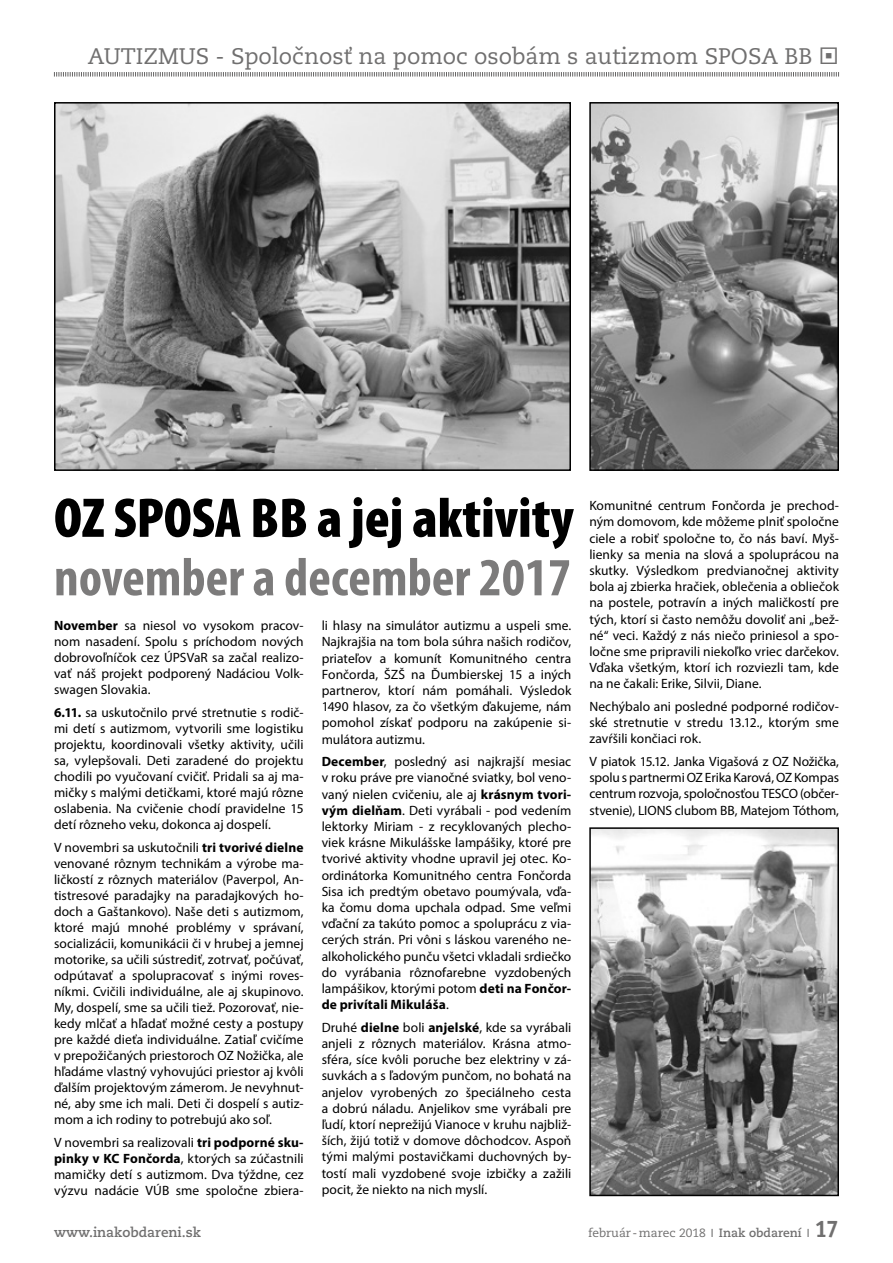
<style>
.page{position:relative;width:893px;height:1263px;background:#fff}
.page>*{position:absolute;margin:0;border:0;box-sizing:border-box;transform-origin:0 0}
.t1{font:900 condensed 56.4px "Myriad Pro";color:#000}
.t2{font:700 condensed 54px "Myriad Pro";color:#7c7b7b}
.t3{font:22.5px "Caecilia LT Pro 55 Roman";color:#706f6f}
.t4{font:13.5px/16.2px "Myriad Pro";letter-spacing:.005em;color:#000;text-align:justify}
.t5{font:700 13.5px "Caecilia LT Pro 75";color:#706f6f}
.t6{font:12px "Caecilia LT Pro 55 Roman";color:#706f6f}
.s1{font-weight:700}
.s2{font-family:"Myriad Pro"}
.s3{font-family:"Caecilia LT Pro 75";font-weight:700}
.s4{font-family:"Officina San Itc TEE";font-weight:700;font-size:24px}
</style>
<div class="page">
<svg style="left:54px;top:72px;width:785px;height:5px"></svg>
<img style="left:592px;top:830px;width:244px;height:363px">
<div style="left:589px;top:827px;width:250px;height:369px;border:2px solid #000"></div>
<img style="left:592px;top:105px;width:244px;height:363px">
<div style="left:589px;top:102px;width:250px;height:369px;border:2px solid #000"></div>
<img style="left:57px;top:105px;width:511px;height:363px">
<div style="left:54px;top:102px;width:517px;height:369px;border:2px solid #000"></div>
<h3 class="t3" style="left:88px;top:41px;width:32px">Autizmus</h3>
<h3 class="t3" style="left:216px;top:41px;width:625px">- Spoločnosť na pomoc osobám s autizmom SPOSA BB ◻</h3>
<h1 class="t1" style="left:54px;top:487px;width:521px">OZ SPOSA BB a jej aktivity</h1>
<h2 class="t2" style="left:54px;top:544px;width:518px">november a december 2017</h2>
<p class="t4" style="left:54px;top:617px;width:251px"><span class="s1">November</span> sa niesol vo vysokom pracov&shy;nom nasadení. Spolu s príchodom nových dobrovoľníčok cez ÚPSVaR sa začal realizo&shy;vať náš projekt podporený Nadáciou Volk&shy;swagen Slovakia.</p>
<p class="t4" style="left:54px;top:704px;width:251px"><span class="s1">6.11.</span> sa uskutočnilo prvé stretnutie s rodič&shy;mi detí s autizmom, vytvorili sme logistiku projektu, koordinovali všetky aktivity, učili sa, vylepšovali. Deti zaradené do projektu chodili po vyučovaní cvičiť. Pridali sa aj ma&shy;mičky s malými detičkami, ktoré majú rôzne oslabenia. Na cvičenie chodí pravidelne 15 detí rôzneho veku, dokonca aj dospelí.</p>
<p class="t4" style="left:54px;top:839px;width:251px">V novembri sa uskutočnili <span class="s1">tri tvorivé dielne </span>venované rôznym technikám a výrobe ma&shy;ličkostí z rôznych materiálov (Paverpol, An&shy;tistresové paradajky na paradajkových ho&shy;doch a Gaštankovo). Naše deti s autizmom, ktoré majú mnohé problémy v správaní, socializácii, komunikácii či v hrubej a jemnej motorike, sa učili sústrediť, zotrvať, počúvať, odpútavať a spolupracovať s inými roves&shy;níkmi. Cvičili individuálne, ale aj skupinovo.<br>My, dospelí, sme sa učili tiež. Pozorovať, nie&shy;kedy mlčať a hľadať možné cesty a postupy pre každé dieťa individuálne. Zatiaľ cvičíme v prepožičaných priestoroch OZ Nožička, ale hľadáme vlastný vyhovujúci priestor aj kvôli ďalším projektovým zámerom. Je nevyhnut&shy;né, aby sme ich mali. Deti či dospelí s autiz&shy;mom a ich rodiny to potrebujú ako soľ.</p>
<p class="t4" style="left:54px;top:1134px;width:251px">V novembri sa realizovali <span class="s1">tri podporné sku&shy;pinky v KC Fončorda</span>, ktorých sa zúčastnili mamičky detí s autizmom. Dva týždne, cez výzvu nadácie VÚB sme spoločne zbiera-</p>
<p class="t4" style="left:322px;top:617px;width:251px">li hlasy na simulátor autizmu a uspeli sme.<br>Najkrajšia na tom bola súhra našich rodičov, priateľov a komunít Komunitného centra Fončorda, ŠZŠ na Ďumbierskej 15 a iných partnerov, ktorí nám pomáhali. Výsledok 1490 hlasov, za čo všetkým ďakujeme, nám pomohol získať podporu na zakúpenie si&shy;mulátora autizmu.</p>
<p class="t4" style="left:322px;top:753px;width:251px"><span class="s1">December</span>, posledný asi najkrajší mesiac v roku práve pre vianočné sviatky, bol veno&shy;vaný nielen cvičeniu, ale aj <span class="s1">krásnym tvori&shy;vým dielňam</span>. Deti vyrábali - pod vedením lektorky Miriam - z recyklovaných plecho&shy;viek krásne Mikulášske lampášiky, ktoré pre tvorivé aktivity vhodne upravil jej otec. Ko&shy;ordinátorka Komunitného centra Fončorda Sisa ich predtým obetavo poumývala, vďa&shy;ka čomu doma upchala odpad. Sme veľmi vďační za takúto pomoc a spoluprácu z via&shy;cerých strán. Pri vôni s láskou vareného ne&shy;alkoholického punču všetci vkladali srdiečko do vyrábania rôznofarebne vyzdobených lampášikov, ktorými potom <span class="s1">deti na Fončor&shy;de privítali Mikuláša</span>.</p>
<p class="t4" style="left:322px;top:1019px;width:251px">Druhé <span class="s1">dielne</span> boli <span class="s1">anjelské</span>, kde sa vyrábali anjeli z rôznych materiálov. Krásna atmo&shy;sféra, síce kvôli poruche bez elektriny v zá&shy;suvkách a s ľadovým punčom, no bohatá na anjelov vyrobených zo špeciálneho cesta a dobrú náladu. Anjelikov sme vyrábali pre ľudí, ktorí neprežijú Vianoce v kruhu najbliž&shy;ších, žijú totiž v domove dôchodcov. Aspoň tými malými postavičkami duchovných by&shy;tostí mali vyzdobené svoje izbičky a zažili pocit, že niekto na nich myslí.</p>
<p class="t4" style="left:589px;top:497px;width:251px">Komunitné centrum Fončorda je prechod&shy;ným domovom, kde môžeme plniť spoločne ciele a robiť spoločne to, čo nás baví. Myš&shy;lienky sa menia na slová a spoluprácou na skutky. Výsledkom predvianočnej aktivity bola aj zbierka hračiek, oblečenia a obliečok na postele, potravín a iných maličkostí pre tých, ktorí si často nemôžu dovoliť ani „bež&shy;né“ veci. Každý z nás niečo priniesol a spo&shy;ločne sme pripravili niekoľko vriec darčekov.<br>Vďaka všetkým, ktorí ich rozviezli tam, kde na ne čakali: Erike, Silvii, Diane.</p>
<p class="t4" style="left:589px;top:698px;width:251px">Nechýbalo ani posledné podporné rodičov&shy;ské stretnutie v stredu 13.12., ktorým sme zavŕšili končiaci rok.</p>
<p class="t4" style="left:589px;top:753px;width:251px">V piatok 15.12. Janka Vigašová z OZ Nožička, spolu s partnermi OZ Erika Karová, OZ Kompas centrum rozvoja, spoločnosťou TESCO (občer&shy;stvenie), LIONS clubom BB, Matejom Tóthom,</p>
<p class="t5" style="left:54px;top:1223px;width:149px">www.inakobdareni.sk</p>
<p class="t6" style="left:588px;top:1225px;width:252px">február -marec 2018 <span class="s2">I</span> <span class="s3">Inak obdarení</span> <span class="s2">I</span> <span class="s4">17</span></p>
</div>
